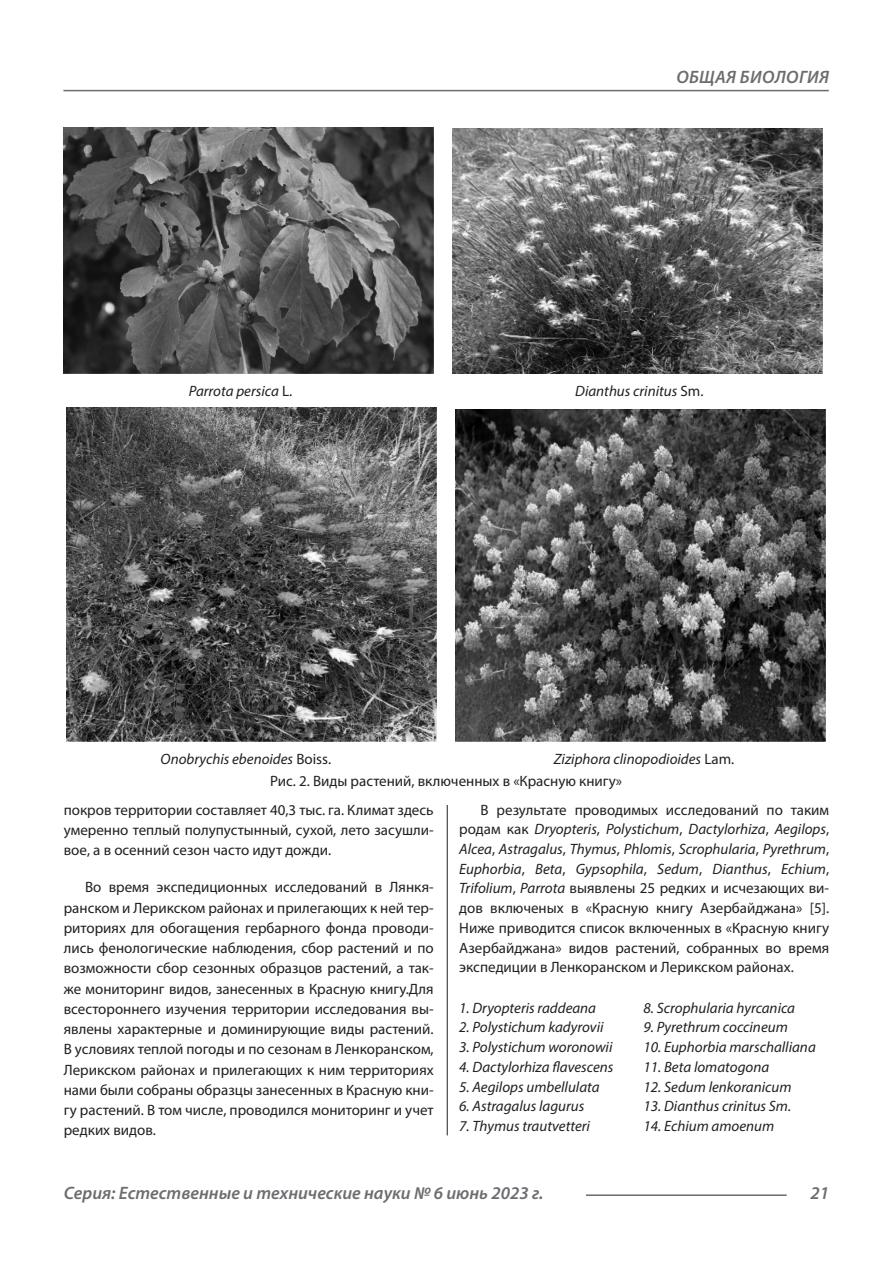
<style>
.page{position:relative;width:893px;height:1263px;background:#fff}
.page>*{position:absolute;margin:0;border:0;box-sizing:border-box;transform-origin:0 0}
.t1{font:italic 600 18px "Myriad Pro";color:#6c6d70}
.t2{font:italic 600 18px "Myriad Pro";letter-spacing:.02em;color:#6c6d70}
.Статья_текст{font:15px/20.2px "Myriad Pro";color:#231f20;text-align:justify}
.Статья_текст-2{font:italic 15px "Myriad Pro";color:#231f20}
.s1{font-style:normal}
.s2{font-style:italic}
</style>
<div class="page">
<hr style="left:447px;top:128px;width:1px;height:1007px;background:#231f20">
<hr style="left:63px;top:90px;width:766px;height:1px;background:#6c6d70">
<hr style="left:586px;top:1194px;width:201px;height:2px;background:#6c6d70">
<div style="left:63px;top:128px;width:766px;height:658px;background:#fff"></div>
<img style="left:63px;top:128px;width:370px;height:246px">
<img style="left:453px;top:128px;width:370px;height:246px">
<img style="left:67px;top:408px;width:370px;height:334px">
<img style="left:456px;top:409px;width:370px;height:333px">
<div style="left:442px;top:786px;width:11px;height:19px;background:#fff"></div>
<p class="t2" style="left:676px;top:66px;width:154px">ОБЩАЯ БИОЛОГИЯ</p>
<p class="Статья_текст-2" style="left:189px;top:382px;width:105px">Parrota persica <span class="s1">L.</span></p>
<p class="Статья_текст-2" style="left:575px;top:382px;width:130px">Dianthus crinitus <span class="s1">Sm.</span></p>
<p class="Статья_текст-2" style="left:161px;top:750px;width:172px">Onobrychis ebenoides <span class="s1">Boiss.</span></p>
<p class="Статья_текст-2" style="left:554px;top:750px;width:182px">Ziziphora clinopodioides <span class="s1">Lam.</span></p>
<p class="Статья_текст" style="left:270px;top:771px;width:354px">Рис. 2. Виды растений, включенных в «Красную книгу»</p>
<p class="Статья_текст" style="left:64px;top:799px;width:371px">покров территории составляет 40,3 тыс. га. Климат здесь умеренно теплый полупустынный, сухой, лето засушли&shy;вое, а в осенний сезон часто идут дожди.</p>
<p class="Статья_текст" style="left:64px;top:877px;width:371px;text-indent:21px">Во время экспедиционных исследований в Лянкя&shy;ранском и Лерикском районах и прилегающих к ней тер&shy;риториях для обогащения гербарного фонда проводи&shy;лись фенологические наблюдения, сбор растений и по возможности сбор сезонных образцов растений, а так&shy;же мониторинг видов, занесенных в Красную книгу.Для всестороннего изучения территории исследования вы&shy;явлены характерные и доминирующие виды растений.<br>В условиях теплой погоды и по сезонам в Ленкоранском, Лерикском районах и прилегающих к ним территориях нами были собраны образцы занесенных в Красную кни&shy;гу растений. В том числе, проводился мониторинг и учет редких видов.</p>
<p class="Статья_текст" style="left:459px;top:799px;width:371px;line-height:19.8px;text-indent:21px">В результате проводимых исследований по таким родам как <span class="s2">Dryopteris</span>, <span class="s2">Polystichum</span>, <span class="s2">Dactylorhiza</span>, <span class="s2">Aegilops</span>, <span class="s2">Alcea</span>, <span class="s2">Astragalus</span>, <span class="s2">Thymus</span>, <span class="s2">Phlomis</span>, <span class="s2">Scrophularia</span>, <span class="s2">Pyrethrum</span>, <span class="s2">Euphorbia</span>, <span class="s2">Beta</span>, <span class="s2">Gypsophila</span>, <span class="s2">Sedum</span>, <span class="s2">Dianthus</span>, <span class="s2">Echium</span>, <span class="s2">Trifolium</span>, <span class="s2">Parrota</span> выявлены 25 редких и исчезающих ви&shy;дов включеных в «Красную книгу Азербайджана» [5].<br>Ниже приводится список включенных в «Красную книгу Азербайджана» видов растений, собранных во время экспедиции в Ленкоранском и Лерикском районах.</p>
<p class="Статья_текст-2" style="left:459px;top:998px;width:138px">1. Dryopteris raddeana</p>
<p class="Статья_текст-2" style="left:643px;top:998px;width:153px">8. Scrophularia hyrcanica</p>
<p class="Статья_текст-2" style="left:459px;top:1018px;width:146px">2. Polystichum kadyrovii</p>
<p class="Статья_текст-2" style="left:643px;top:1018px;width:146px">9. Pyrethrum coccineum</p>
<p class="Статья_текст-2" style="left:459px;top:1038px;width:155px">3. Polystichum woronowii</p>
<p class="Статья_текст-2" style="left:643px;top:1038px;width:174px">10. Euphorbia marschalliana</p>
<p class="Статья_текст-2" style="left:459px;top:1057px;width:156px">4. Dactylorhiza flavescens</p>
<p class="Статья_текст-2" style="left:643px;top:1057px;width:127px">11. Beta lomatogona</p>
<p class="Статья_текст-2" style="left:459px;top:1077px;width:142px">5. Aegilops umbellulata</p>
<p class="Статья_текст-2" style="left:643px;top:1077px;width:150px">12. Sedum lenkoranicum</p>
<p class="Статья_текст-2" style="left:459px;top:1097px;width:127px">6. Astragalus lagurus</p>
<p class="Статья_текст-2" style="left:643px;top:1097px;width:149px">13. Dianthus crinitus Sm.</p>
<p class="Статья_текст-2" style="left:459px;top:1117px;width:132px">7. Thymus trautvetteri</p>
<p class="Статья_текст-2" style="left:643px;top:1117px;width:132px">14. Echium amoenum</p>
<p class="t1" style="left:64px;top:1182px;width:481px">Серия: Естественные и технические науки № 6 июнь 2023 г.</p>
<p class="t1" style="left:810px;top:1182px;width:20px">21</p>
</div>
